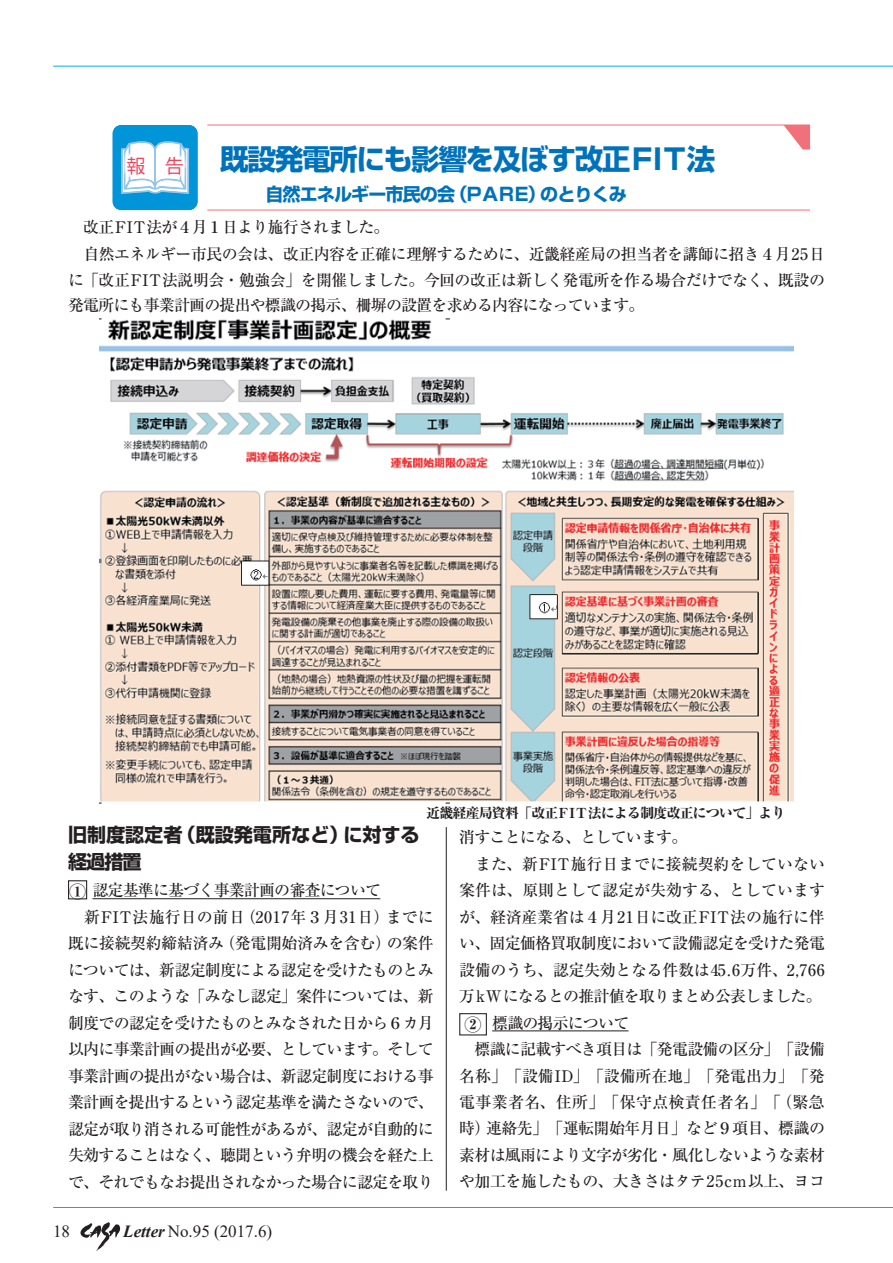
<style>
.page{position:relative;width:893px;height:1263px;background:#fff}
.page>*{position:absolute;margin:0;border:0;box-sizing:border-box;transform-origin:0 0}
.t1{font:700 28.65px "Shin Go Pro";letter-spacing:-.05em;color:#0072bc}
.t2{font:700 19.2px/27.6px "Shin Go Pro";letter-spacing:-.005em;color:#231f20}
.t3{font:19.2px "UD Shin Go Pro De Bold 90 ms RKSJ H";color:#ee3d56}
.t4{font:700 18px "Shin Go Pro";letter-spacing:-.05em;color:#0072bc}
.t5{font:16.95px "Times New Roman";color:#231f20}
.t6{font:800 16.95px "Ryumin Pro";color:#231f20}
.t7{font:500 15.9px/26.4px "Ryumin Pro";letter-spacing:-.045em;color:#231f20}
.t8{font:500 15.9px "Ryumin Pro";letter-spacing:-.015em;color:#231f20}
.t9{font:500 15.9px "Ryumin Pro";letter-spacing:-.005em;color:#231f20}
.t10{font:500 15.9px "Ryumin Pro";color:#231f20}
.t11{font:500 15.9px "Ryumin Pro";letter-spacing:.02em;color:#231f20}
.t12{font:800 13.8px "Ryumin Pro";letter-spacing:-.05em;color:#231f20}
.s1{font-weight:700;font-style:italic}
</style>
<div class="page">
<hr style="left:53px;top:66px;width:840px;height:1px;background:#00aeef">
<hr style="left:53px;top:1207px;width:840px;height:1px;background:#00aeef">
<img style="left:80px;top:1222px;width:41px;height:29px">
<hr style="left:92px;top:898px;width:288px;height:1px;background:#231f20">
<hr style="left:492px;top:1030px;width:136px;height:1px;background:#231f20">
<img style="left:100px;top:318px;width:693px;height:486px">
<hr style="left:446px;top:827px;width:1px;height:364px;background:#231f20">
<img style="left:112px;top:124px;width:130px;height:87px">
<div style="left:113px;top:125px;width:85px;height:85px;background:#0095d9"></div>
<img style="left:121px;top:141px;width:68px;height:53px">
<hr style="left:207px;top:210px;width:603px;height:1px;background:#f17079">
<hr style="left:207px;top:125px;width:603px;height:1px;background:#f17079">
<svg style="left:784px;top:126px;width:26px;height:24px"></svg>
<div style="left:68px;top:880px;width:19px;height:19px;border:1px solid #231f20"></div>
<div style="left:459px;top:1013px;width:28px;height:22px;border:1px solid #231f20"></div>
<p class="t3" style="left:126px;top:155px;width:59px">報　告</p>
<h1 class="t1" style="left:220px;top:137px;width:497px">既設発電所にも影響を及ぼす改正FIT法</h1>
<p class="t4" style="left:265px;top:180px;width:363px">自然エネルギー市民の会（PARE）のとりくみ</p>
<p class="t7" style="left:68px;top:212px;width:758px;line-height:27.2px;text-indent:15px">改正FIT法が４月１日より施行されました。<br>　自然エネルギー市民の会は、改正内容を正確に理解するために、近畿経産局の担当者を講師に招き４月25日</p>
<p class="t7" style="left:68px;top:266px;width:758px;line-height:25.5px">に「改正FIT法説明会・勉強会」を開催しました。今回の改正は新しく発電所を作る場合だけでなく、既設の発電所にも事業計画の提出や標識の掲示、柵塀の設置を求める内容になっています。</p>
<p class="t12" style="left:426px;top:802px;width:361px">近畿経産局資料「改正FIT法による制度改正について」より</p>
<p class="t2" style="left:68px;top:819px;width:353px">旧制度認定者（既設発電所など）に対する経過措置</p>
<p class="t7" style="left:68px;top:876px;width:367px;text-indent:24px">認定基準に基づく事業計画の審査について<br>　新FIT法施行日の前日（2017年３月31日）までに既に接続契約締結済み（発電開始済みを含む）の案件については、新認定制度による認定を受けたものとみなす、このような「みなし認定」案件については、新制度での認定を受けたものとみなされた日から６カ月以内に事業計画の提出が必要、としています。そして事業計画の提出がない場合は、新認定制度における事業計画を提出するという認定基準を満たさないので、認定が取り消される可能性があるが、認定が自動的に失効することはなく、聴聞という弁明の機会を経た上で、それでもなお提出されなかった場合に認定を取り</p>
<p class="t6" style="left:69px;top:879px;width:19px">①</p>
<p class="t5" style="left:53px;top:1219px;width:19px">18</p>
<p class="t5" style="left:123px;top:1219px;width:150px"><span class="s1">Letter</span> No.95 (2017.6)</p>
<p class="t7" style="left:459px;top:823px;width:230px">消すことになる、としています。</p>
<p class="t9" style="left:459px;top:851px;width:367px">　また、新FIT施行日までに接続契約をしていない</p>
<p class="t10" style="left:459px;top:878px;width:367px">案件は、原則として認定が失効する、としています</p>
<p class="t8" style="left:459px;top:904px;width:367px">が、経済産業省は４月21日に改正FIT法の施行に伴</p>
<p class="t7" style="left:459px;top:929px;width:367px">い、固定価格買取制度において設備認定を受けた発電</p>
<p class="t8" style="left:459px;top:957px;width:367px">設備のうち、認定失効となる件数は45.6万件、2,766</p>
<p class="t7" style="left:459px;top:982px;width:364px">万kWになるとの推計値を取りまとめ公表しました。</p>
<p class="t7" style="left:492px;top:1008px;width:139px">標識の掲示について</p>
<p class="t7" style="left:459px;top:1035px;width:367px">　標識に記載すべき項目は「発電設備の区分」「設備</p>
<p class="t9" style="left:459px;top:1063px;width:367px">名称」「設備ID」「設備所在地」「発電出力」「発</p>
<p class="t11" style="left:459px;top:1089px;width:367px">電事業者名、住所」「保守点検責任者名」「（緊急</p>
<p class="t7" style="left:459px;top:1114px;width:367px">時）連絡先」「運転開始年月日」など９項目、標識の</p>
<p class="t7" style="left:459px;top:1140px;width:367px">素材は風雨により文字が劣化・風化しないような素材</p>
<p class="t7" style="left:459px;top:1167px;width:367px">や加工を施したもの、大きさはタテ25cm以上、ヨコ</p>
<p class="t6" style="left:465px;top:1012px;width:19px">②</p>
</div>
